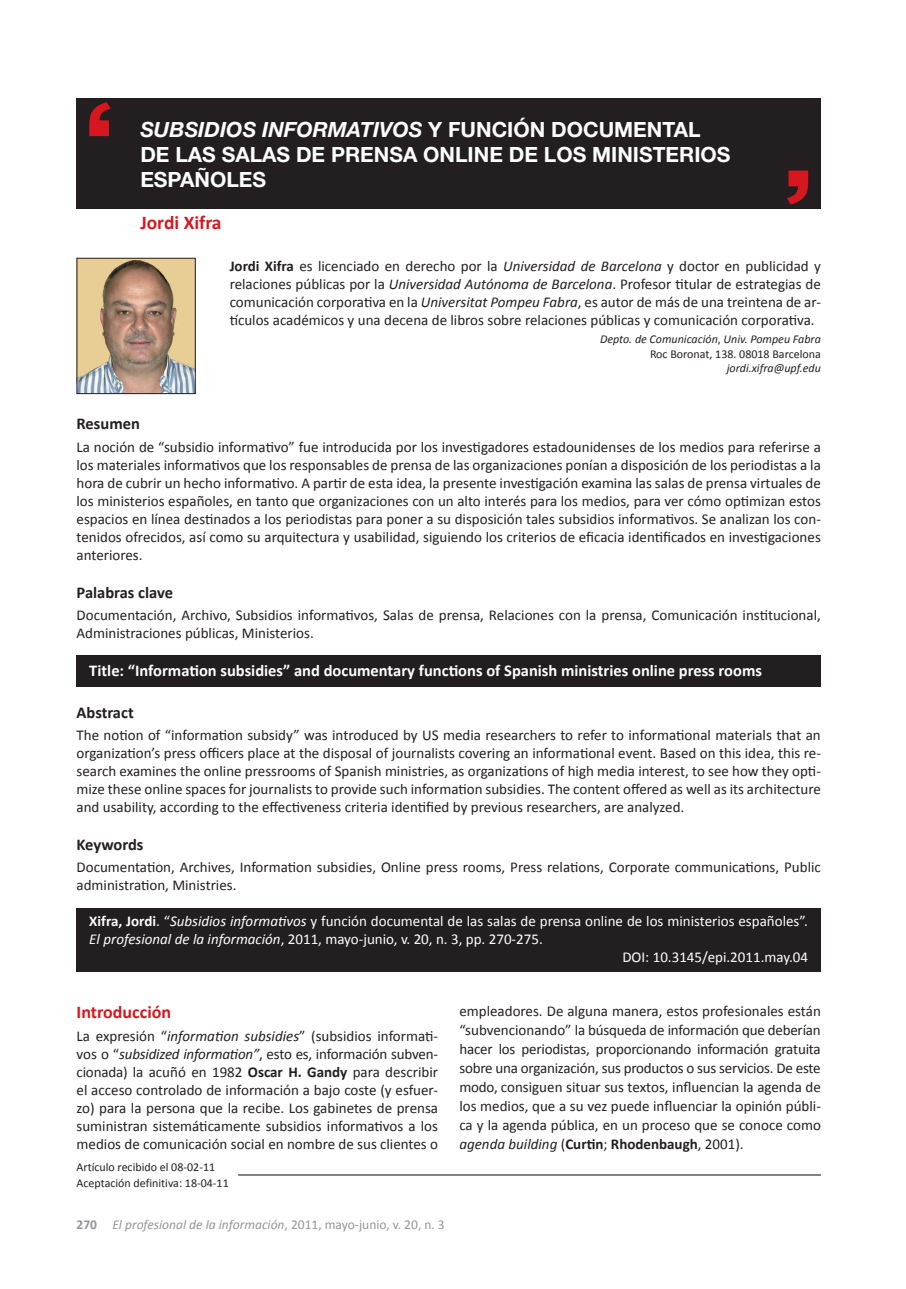
<style>
.page{position:relative;width:906px;height:1289px;background:#fff}
.page>*{position:absolute;margin:0;border:0;box-sizing:border-box;transform-origin:0 0}
.t1{font:700 21px "Helvetica Neue";color:#fff}
.t2{font:italic 700 21px "Helvetica Neue";color:#fff}
.t3{font:700 19.5px "Calibri";color:#d7171f}
.t4{font:700 18px "Calibri";color:#d7171f}
.t5{font:700 16.5px "Calibri";color:#fff}
.t6{font:700 16.5px "Calibri";color:#231f20}
.t7{font:15px/18px "Calibri";color:#231f20;text-align:justify}
.t8{font:15px "Calibri";color:#fff}
.t9{font:italic 13.5px "Calibri";color:#939598}
.t10{font:italic 12px/14.4px "Calibri";color:#231f20;text-align:right}
.t11{font:12px/15.6px "Calibri";color:#231f20}
.s1{font-style:normal}
.s2{font-weight:700}
.s3{font-style:italic}
.s4{font-weight:700;font-style:normal}
</style>
<div class="page">
<div style="left:77px;top:655px;width:744px;height:32px;background:#231f20"></div>
<div style="left:77px;top:98px;width:744px;height:110px;background:#231f20"></div>
<svg style="left:787px;top:171px;width:21px;height:34px"></svg>
<svg style="left:89px;top:102px;width:22px;height:34px"></svg>
<div style="left:77px;top:908px;width:744px;height:64px;background:#231f20"></div>
<img style="left:79px;top:260px;width:115px;height:132px">
<div style="left:77px;top:258px;width:119px;height:136px;border:1px solid #231f20"></div>
<hr style="left:238px;top:1174px;width:583px;height:1px;background:#231f20">
<h1 class="t2" style="left:140px;top:117px;width:428px">SUBSIDIOS INFORMATIVOS <span class="s1">Y FU NCI ÓN DOCUME</span></h1>
<h1 class="t1" style="left:647px;top:117px;width:30px">NTAL</h1>
<h1 class="t1" style="left:140px;top:141px;width:49px">DE LAS</h1>
<h1 class="t1" style="left:222px;top:141px;width:15px">SALAS</h1>
<h1 class="t1" style="left:296px;top:141px;width:50px">DE PRE</h1>
<h1 class="t1" style="left:374px;top:141px;width:185px">NSA ONLINEDE LOS</h1>
<h1 class="t1" style="left:592px;top:141px;width:54px">MINISTERIOS</h1>
<h1 class="t1" style="left:140px;top:166px;width:15px">ESPA</h1>
<h1 class="t1" style="left:194px;top:166px;width:31px">ÑOLES</h1>
<h2 class="t3" style="left:140px;top:210px;width:83px">Jordi Xifra</h2>
<p class="t7" style="left:230px;top:257px;width:593px"><span class="s2">Jordi Xifra</span> es licenciado en derecho por la <span class="s3">Universidad de Barcelona</span> y doctor en publicidad y relaciones públicas por la <span class="s3">Universidad Autónoma de Barcelona</span>. Profesor titular de estrategias de comunicación corporativa en la <span class="s3">Universitat Pompeu Fabra</span>, es autor de más de una treintena de ar&shy;tículos académicos y una decena de libros sobre relaciones públicas y comunicación corporativa.</p>
<p class="t10" style="left:600px;top:332px;width:222px">Depto. de Comunicación<span class="s1">,</span> Univ. Pompeu Fabra<br><span class="s1">Roc Boronat, 138. 08018 Barcelona</span></p>
<p class="t10" style="left:726px;top:360px;width:96px">jordi.xifra@upf.edu</p>
<p class="t6" style="left:77px;top:413px;width:65px">Resumen</p>
<p class="t7" style="left:77px;top:437px;width:746px">La noción de “subsidio informativo” fue introducida por los investigadores estadounidenses de los medios para referirse a los materiales informativos que los responsables de prensa de las organizaciones ponían a disposición de los periodistas a la hora de cubrir un hecho informativo. A partir de esta idea, la presente investigación examina las salas de prensa virtuales de los ministerios españoles, en tanto que organizaciones con un alto interés para los medios, para ver cómo optimizan estos espacios en línea destinados a los periodistas para poner a su disposición tales subsidios informativos. Se analizan los con&shy;tenidos ofrecidos, así como su arquitectura y usabilidad, siguiendo los criterios de eficacia identificados en investigaciones anteriores.</p>
<p class="t6" style="left:77px;top:581px;width:98px">Palabras clave</p>
<p class="t7" style="left:77px;top:606px;width:746px">Documentación, Archivo, Subsidios informativos, Salas de prensa, Relaciones con la prensa, Comunicación institucional,<br>Administraciones públicas, Ministerios.</p>
<p class="t5" style="left:89px;top:659px;width:674px">Title: “Information subsidies” and documentary functions of Spanish ministries online press rooms</p>
<p class="t6" style="left:77px;top:701px;width:59px">Abstract</p>
<p class="t7" style="left:77px;top:726px;width:746px">The notion of “information subsidy” was introduced by US media researchers to refer to informational materials that an organization’s press officers place at the disposal of journalists covering an informational event. Based on this idea, this re&shy;search examines the online pressrooms of Spanish ministries, as organizations of high media interest, to see how they opti&shy;mize these online spaces for journalists to provide such information subsidies. The content offered as well as its architecture and usability, according to the effectiveness criteria identified by previous researchers, are analyzed.</p>
<p class="t6" style="left:77px;top:833px;width:68px">Keywords</p>
<p class="t7" style="left:77px;top:858px;width:746px">Documentation, Archives, Information subsidies, Online press rooms, Press relations, Corporate communications, Public administration, Ministries.</p>
<p class="t8" style="left:89px;top:911px;width:720px"><span class="s2">Xifra, Jordi</span>. “<span class="s3">Subsidios informativos</span> y función documental de las salas de prensa online de los ministerios españoles”.</p>
<p class="t8" style="left:89px;top:929px;width:455px"><span class="s3">El profesional de la información</span>, 2011, mayo-junio, v. 20, n. 3, pp. 270-275.</p>
<p class="t8" style="left:622px;top:947px;width:187px">DOI: 10.3145/epi.2011.may.04</p>
<p class="t4" style="left:77px;top:1000px;width:96px">Introducción</p>
<p class="t7" style="left:77px;top:1026px;width:363px">La expresión “<span class="s3">information subsidies</span>” (subsidios informati&shy;vos o “<span class="s3">subsidized information”</span>, esto es, información subven&shy;cionada) la acuñó en 1982 <span class="s2">Oscar H. Gandy</span> para describir el acceso controlado de información a bajo coste (y esfuer&shy;zo) para la persona que la recibe. Los gabinetes de prensa suministran sistemáticamente subsidios informativos a los medios de comunicación social en nombre de sus clientes o</p>
<p class="t11" style="left:77px;top:1159px;width:154px">Artículo recibido el 08-02-11<br>Aceptación definitiva: 18-04-11</p>
<p class="t9" style="left:77px;top:1215px;width:370px"><span class="s4">270</span> El profesional de la información<span class="s1">, 2011, mayo-junio, v. 20, n. 3</span></p>
<p class="t7" style="left:459px;top:1001px;width:363px;line-height:18.9px">empleadores. De alguna manera, estos profesionales están “subvencionando” la búsqueda de información que deberían hacer los periodistas, proporcionando información gratuita sobre una organización, sus productos o sus servicios. De este modo, consiguen situar sus textos, influencian la agenda de los medios, que a su vez puede influenciar la opinión públi&shy;ca y la agenda pública, en un proceso que se conoce como <span class="s3">agenda building</span> (<span class="s2">Curtin</span>; <span class="s2">Rhodenbaugh</span>, 2001).</p>
</div>
